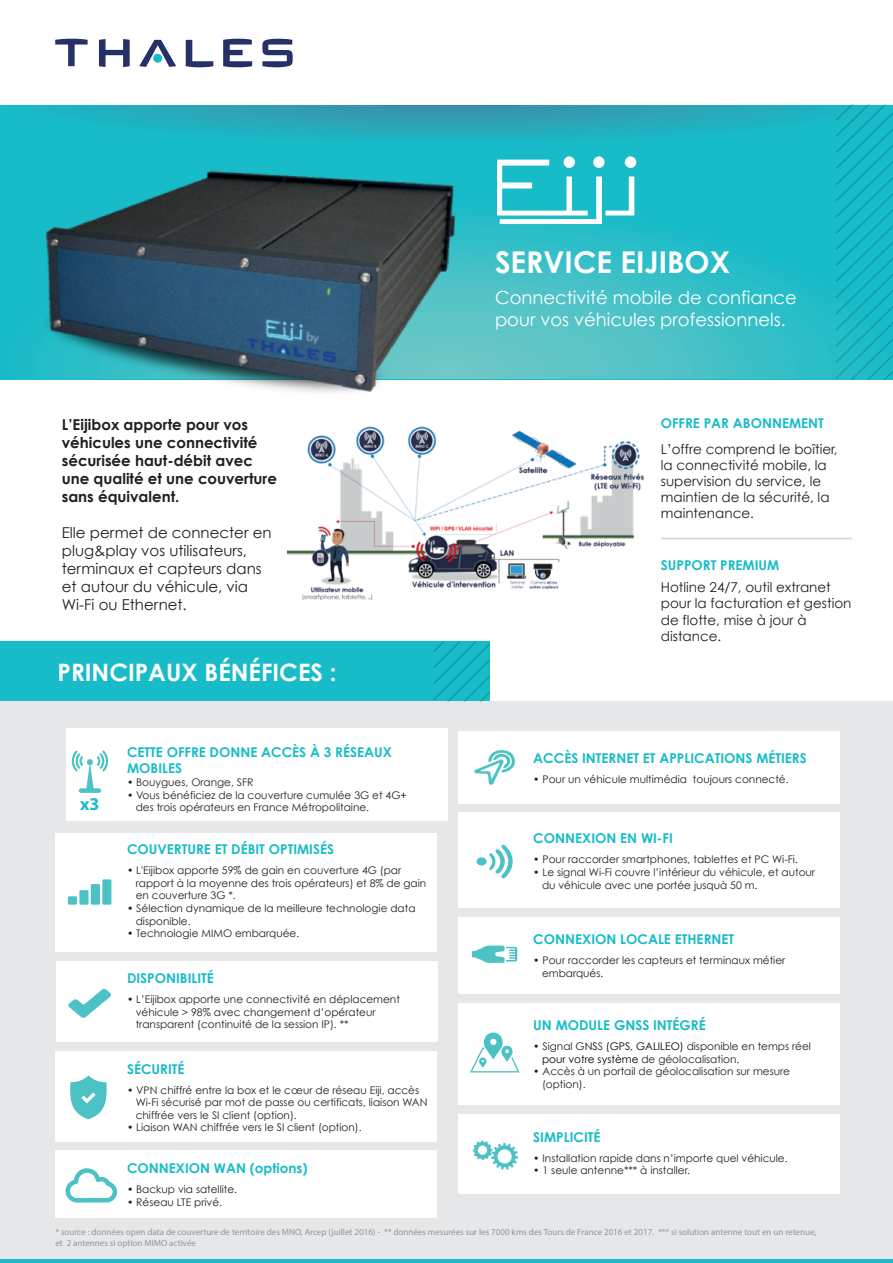
<style>
.page{position:relative;width:893px;height:1263px;background:#fff}
.page>*{position:absolute;margin:0;border:0;box-sizing:border-box;transform-origin:0 0}
.t1{font:700 30px "Century Gothic";color:#fff}
.t2{font:700 24px "Century Gothic";color:#fff}
.t3{font:18px/21.6px "Century Gothic";color:#fff}
.t4{font:700 18px "Myriad Pro";color:#18bcc8}
.t5{font:700 15px/18px "Century Gothic";color:#231f20}
.t6{font:15px/18px "Century Gothic";color:#231f20}
.t7{font:700 13.5px/16.2px "Century Gothic";color:#18bcc8}
.t8{font:13.5px/16.2px "Century Gothic";color:#231f20}
.t9{font:10.5px/12.6px "Century Gothic";color:#231f20}
.t10{font:9px/10.8px "Myriad Pro";color:#939598}
.s1{color:#000}
.s2{color:#13bbc8}
</style>
<div class="page">
<div style="left:0;top:701px;width:893px;height:562px;background:#e6e7e9"></div>
<hr style="left:0;top:1259px;width:893px;height:4px;background:#18bcc8">
<svg style="left:55px;top:39px;width:238px;height:28px"></svg>
<div style="left:0;top:641px;width:490px;height:60px;background:#18bcc8"></div>
<hr style="left:661px;top:538px;width:191px;height:1px;background:#d1d2d4">
<svg style="left:433px;top:641px;width:57px;height:60px"></svg>
<img style="left:37px;top:379px;width:426px;height:14px">
<svg style="left:3px;top:105px;width:890px;height:274px;background:#2d9ba6"></svg>
<div style="left:56px;top:961px;width:382px;height:80px;background:#fff"></div>
<svg style="left:68px;top:988px;width:44px;height:30px"></svg>
<div style="left:55px;top:1051px;width:382px;height:90px;background:#fff"></div>
<svg style="left:70px;top:1075px;width:37px;height:44px"></svg>
<div style="left:55px;top:833px;width:382px;height:118px;background:#fff"></div>
<div style="left:102px;top:879px;width:9px;height:26px;background:#4dc2c5"></div>
<div style="left:91px;top:884px;width:9px;height:21px;background:#4dc2c5"></div>
<div style="left:79px;top:890px;width:10px;height:15px;background:#4dc2c5"></div>
<div style="left:68px;top:896px;width:9px;height:9px;background:#4dc2c5"></div>
<div style="left:66px;top:728px;width:382px;height:92px;background:#fff"></div>
<svg style="left:71px;top:750px;width:38px;height:43px"></svg>
<div style="left:55px;top:1150px;width:382px;height:67px;background:#fff"></div>
<svg style="left:65px;top:1168px;width:53px;height:35px"></svg>
<div style="left:459px;top:917px;width:381px;height:77px;background:#fff"></div>
<svg style="left:472px;top:945px;width:45px;height:18px"></svg>
<div style="left:459px;top:813px;width:381px;height:95px;background:#fff"></div>
<div style="left:476px;top:857px;width:11px;height:8px;background:#4dc2c5;border-radius:50%"></div>
<svg style="left:489px;top:844px;width:24px;height:35px"></svg>
<div style="left:459px;top:731px;width:381px;height:73px;background:#fff"></div>
<svg style="left:474px;top:750px;width:41px;height:35px"></svg>
<div style="left:459px;top:1003px;width:381px;height:102px;background:#fff"></div>
<svg style="left:470px;top:1032px;width:50px;height:40px"></svg>
<div style="left:459px;top:1114px;width:381px;height:79px;background:#fff"></div>
<svg style="left:473px;top:1140px;width:45px;height:30px"></svg>
<img style="left:287px;top:426px;width:358px;height:174px">
<h3 class="t5" style="left:62px;top:415px;width:217px">L’Eijibox apporte pour vos véhicules une connectivité sécurisée haut-débit avec une qualité et une couverture sans équivalent.</h3>
<h3 class="t6" style="left:62px;top:523px;width:211px">Elle permet de connecter en plug&amp;play vos utilisateurs, terminaux et capteurs dans et autour du véhicule, via<br>Wi-Fi ou Ethernet.</h3>
<h2 class="t2" style="left:58px;top:657px;width:280px">PRINCIPAUX BÉNÉFICES :</h2>
<p class="t7" style="left:127px;top:744px;width:266px">CETTE OFFRE DONNE ACCÈS À 3 RÉSEAUX<br>MOBILES</p>
<p class="t9" style="left:127px;top:776px;width:128px">• Bouygues, Orange, SFR</p>
<p class="t9" style="left:127px;top:788px;width:281px">• Vous bénéficiez de la couverture cumulée 3G et 4G<span class="s1">+</span></p>
<h3 class="t4" style="left:80px;top:792px;width:21px">x3</h3>
<p class="t9" style="left:136px;top:801px;width:235px">des trois opérateurs en France Métropolitaine.</p>
<p class="t7" style="left:127px;top:841px;width:209px">COUVERTURE ET DÉBIT OPTIMISÉS</p>
<p class="t9" style="left:136px;top:864px;width:292px;text-indent:-9px">• L'Eijibox apporte 59% de gain en couverture 4G (par rapport à la moyenne des trois opérateurs) et 8% de gain en couverture 3G *.</p>
<p class="t9" style="left:136px;top:902px;width:281px;text-indent:-9px">• Sélection dynamique de la meilleure technologie data disponible.</p>
<p class="t9" style="left:127px;top:927px;width:174px">• Technologie MIMO embarquée.</p>
<p class="t7" style="left:127px;top:970px;width:88px">DISPONIBILITÉ</p>
<p class="t9" style="left:136px;top:993px;width:266px;text-indent:-9px">• L’Eijibox apporte une connectivité en déplacement véhicule &gt; 98% avec changement d’opérateur transparent (continuité de la session IP). **</p>
<p class="t7" style="left:127px;top:1060px;width:59px">SÉCURITÉ</p>
<p class="t9" style="left:136px;top:1083px;width:293px;text-indent:-9px">• VPN chiffré entre la box et le cœur de réseau Eiji, accès<br>Wi-Fi sécurisé par mot de passe ou certificats, liaison WAN chiffrée vers le SI client (option).</p>
<p class="t9" style="left:127px;top:1121px;width:236px">• Liaison WAN chiffrée vers le SI client (option).</p>
<p class="t7" style="left:127px;top:1159px;width:182px">CONNEXION WAN (option<span class="s2">s</span>)</p>
<p class="t9" style="left:127px;top:1183px;width:112px">• Backup via satellite.</p>
<p class="t9" style="left:127px;top:1195px;width:97px">• Réseau LTE privé.</p>
<h1 class="t1" style="left:495px;top:244px;width:237px">SERVICE EIJIBOX</h1>
<h3 class="t3" style="left:495px;top:286px;width:303px">Connectivité mobile de confiance pour vos véhicules professionnels.</h3>
<p class="t7" style="left:661px;top:415px;width:165px">OFFRE PAR ABONNEMENT</p>
<p class="t8" style="left:661px;top:440px;width:178px">L’offre comprend le boîtier, la connectivité mobile, la supervision du service, le maintien de la sécurité, la maintenance.</p>
<p class="t7" style="left:661px;top:557px;width:120px">SUPPORT PREMIUM</p>
<p class="t8" style="left:661px;top:579px;width:192px">Hotline 24/7, outil extranet pour la facturation et gestion de flotte, mise à jour à distance.</p>
<p class="t7" style="left:533px;top:750px;width:275px">ACCÈS INTERNET ET APPLICATIONS MÉTIERS</p>
<p class="t9" style="left:533px;top:773px;width:257px">• Pour un véhicule multimédia toujours connecté.</p>
<p class="t7" style="left:533px;top:830px;width:141px">CONNEXION EN WI-FI</p>
<p class="t9" style="left:533px;top:853px;width:266px">• Pour raccorder smartphones, tablettes et PC Wi-Fi.</p>
<p class="t9" style="left:542px;top:866px;width:275px;text-indent:-9px">• Le signal Wi-Fi couvre l’intérieur du véhicule, et autour du véhicule avec une portée jusquà 50 m.</p>
<p class="t7" style="left:533px;top:930px;width:202px">CONNEXION LOCALE ETHERNET</p>
<p class="t9" style="left:542px;top:954px;width:245px;text-indent:-9px">• Pour raccorder les capteurs et terminaux métier embarqués.</p>
<p class="t7" style="left:533px;top:1016px;width:174px">UN MODULE <span class="s2">GNSS</span> INTÉGRÉ</p>
<p class="t9" style="left:542px;top:1040px;width:270px;text-indent:-9px">• Signal G<span class="s1">NS</span>S <span class="s1">(GPS, GALILEO)</span> disponible en temps réel <span class="s1">pour votre système</span> de géolocalisation.</p>
<p class="t9" style="left:542px;top:1065px;width:250px;text-indent:-9px">• Accès à un portail de géolocalisation sur mesure (option).</p>
<p class="t7" style="left:533px;top:1128px;width:69px">SIMPLICITÉ</p>
<p class="t9" style="left:533px;top:1151px;width:256px">• Installation rapide dans n’importe quel véhicule.</p>
<p class="t9" style="left:533px;top:1164px;width:158px">• 1 seule antenne*** à installer.</p>
<p class="t10" style="left:55px;top:1227px;width:762px">* source : données open data de couverture de territoire des MNO, Arcep (juillet 2016) - ** données mesurées sur les 7000 kms des Tours de France 2016 et 2017. *** si solution antenne tout en un retenue, et 2 antennes si option MIMO activée</p>
</div>
